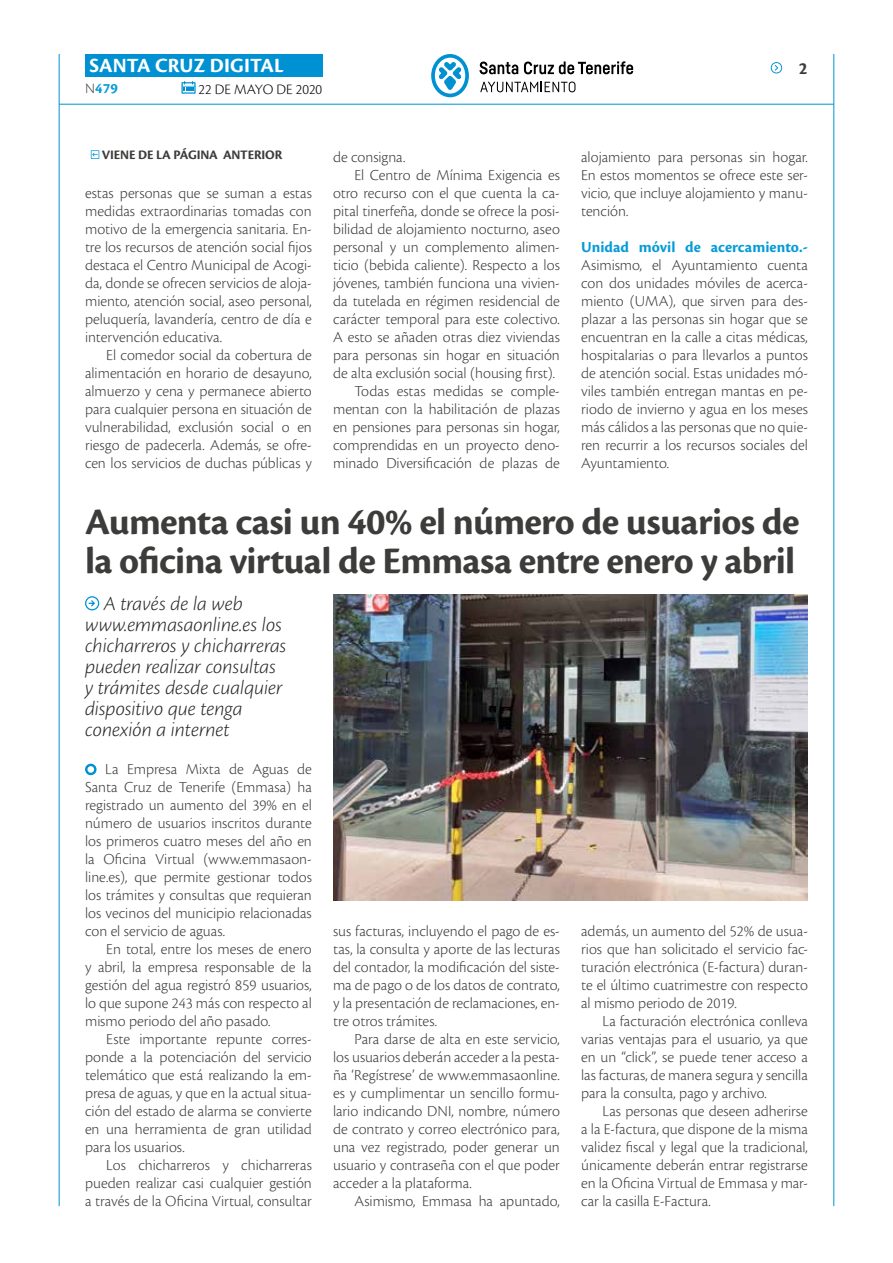
<style>
.page{position:relative;width:893px;height:1263px;background:#fff}
.page>*{position:absolute;margin:0;border:0;box-sizing:border-box;transform-origin:0 0}
.t1{font:700 39px/39px "Cronos Pro";letter-spacing:-.02em;color:#3c3c3b}
.t2{font:italic 300 21px/21px "Cronos Pro";letter-spacing:-.005em;color:#282827}
.t3{font:700 21px "Cronos Pro";letter-spacing:.005em;color:#fff}
.t4{font:700 18px "Cronos Pro";color:#3c3c3b}
.t5{font:300 15.9px/18px "Cronos Pro";color:#3c3c3b;text-align:justify}
.t6{font:700 15.9px "Cronos Pro";letter-spacing:.005em;color:#079bd8}
.t7{font:300 15px "Cronos Pro";color:#000}
.t8{font:700 15px "Cronos Pro";color:#079bd8}
.t9{font:700 13.5px "Cronos Pro";letter-spacing:-.01em;color:#3c3c3b}
.s1{font-weight:300;color:#3c3c3b}
</style>
<div class="page">
<hr style="left:59px;top:104px;width:775px;height:1px;background:#0091d3">
<div style="left:85px;top:54px;width:238px;height:23px;background:#0091d3"></div>
<svg style="left:181px;top:81px;width:15px;height:13px"></svg>
<hr style="left:59px;top:54px;width:1px;height:1152px;background:#0091d3">
<hr style="left:833px;top:54px;width:1px;height:1152px;background:#0091d3">
<svg style="left:771px;top:62px;width:12px;height:11px"></svg>
<svg style="left:431px;top:54px;width:38px;height:43px"></svg>
<svg style="left:480px;top:62px;width:38px;height:12px"></svg>
<svg style="left:524px;top:61px;width:109px;height:13px"></svg>
<svg style="left:480px;top:82px;width:95px;height:10px"></svg>
<svg style="left:91px;top:150px;width:8px;height:9px"></svg>
<svg style="left:85px;top:763px;width:12px;height:13px"></svg>
<img style="left:333px;top:594px;width:475px;height:306px">
<svg style="left:85px;top:596px;width:14px;height:14px"></svg>
<h2 class="t3" style="left:89px;top:53px;width:196px">SANTA CRUZ DIGITAL</h2>
<p class="t8" style="left:85px;top:80px;width:34px"><span class="s1">N</span>479</p>
<p class="t7" style="left:199px;top:80px;width:125px">22 DE MAYO DE 2020</p>
<p class="t9" style="left:102px;top:147px;width:182px">VIENE DE LA PÁGINA ANTERIOR</p>
<p class="t5" style="left:85px;top:184px;width:228px">estas personas que se suman a estas medidas extraordinarias tomadas con motivo de la emergencia sanitaria. En&shy;tre los recursos de atención social fijos destaca el Centro Municipal de Acogi&shy;da, donde se ofrecen servicios de aloja&shy;miento, atención social, aseo personal, peluquería, lavandería, centro de día e intervención educativa.</p>
<p class="t5" style="left:85px;top:346px;width:228px;text-indent:21px">El comedor social da cobertura de alimentación en horario de desayuno, almuerzo y cena y permanece abierto para cualquier persona en situación de vulnerabilidad, exclusión social o en riesgo de padecerla. Además, se ofre&shy;cen los servicios de duchas públicas y</p>
<p class="t5" style="left:333px;top:148px;width:74px">de consigna.</p>
<p class="t5" style="left:354px;top:166px;width:207px">El Centro de Mínima Exigencia es</p>
<p class="t5" style="left:333px;top:184px;width:228px">otro recurso con el que cuenta la ca-</p>
<p class="t5" style="left:333px;top:202px;width:228px">pital tinerfeña, donde se ofrece la posi-</p>
<p class="t5" style="left:333px;top:220px;width:228px">bilidad de alojamiento nocturno, aseo</p>
<p class="t5" style="left:333px;top:238px;width:228px">personal y un complemento alimen-</p>
<p class="t5" style="left:333px;top:256px;width:228px">ticio (bebida caliente). Respecto a los</p>
<p class="t5" style="left:333px;top:274px;width:228px">jóvenes, también funciona una vivien-</p>
<p class="t5" style="left:333px;top:292px;width:228px">da tutelada en régimen residencial de</p>
<p class="t5" style="left:333px;top:310px;width:228px">carácter temporal para este colectivo.</p>
<p class="t5" style="left:333px;top:328px;width:228px">A esto se añaden otras diez viviendas</p>
<p class="t5" style="left:333px;top:346px;width:228px">para personas sin hogar en situación</p>
<p class="t5" style="left:333px;top:364px;width:223px">de alta exclusión social (housing first).</p>
<p class="t5" style="left:354px;top:382px;width:207px">Todas estas medidas se comple-</p>
<p class="t5" style="left:333px;top:400px;width:228px">mentan con la habilitación de plazas</p>
<p class="t5" style="left:333px;top:418px;width:228px">en pensiones para personas sin hogar,</p>
<p class="t5" style="left:333px;top:436px;width:228px">comprendidas en un proyecto deno-</p>
<p class="t5" style="left:333px;top:454px;width:228px">minado Diversificación de plazas de</p>
<p class="t4" style="left:799px;top:58px;width:10px">2</p>
<p class="t5" style="left:581px;top:148px;width:228px">alojamiento para personas sin hogar.<br>En estos momentos se ofrece este ser&shy;vicio, que incluye alojamiento y manu&shy;tención.</p>
<p class="t6" style="left:581px;top:238px;width:228px">Unidad móvil de acercamiento.-</p>
<p class="t5" style="left:581px;top:256px;width:228px">Asimismo, el Ayuntamiento cuenta con dos unidades móviles de acerca&shy;miento (UMA), que sirven para des&shy;plazar a las personas sin hogar que se encuentran en la calle a citas médicas, hospitalarias o para llevarlos a puntos de atención social. Estas unidades mó&shy;viles también entregan mantas en pe&shy;riodo de invierno y agua en los meses más cálidos a las personas que no quie&shy;ren recurrir a los recursos sociales del Ayuntamiento.</p>
<h1 class="t1" style="left:85px;top:503px;width:716px">Aumenta casi un 40% el número de usuarios de la oficina virtual de Emmasa entre enero y abril</h1>
<h2 class="t2" style="left:85px;top:593px;width:203px;text-indent:19px">A través de la web www.emmasaonline.es los chicharreros y chicharreras pueden realizar consultas y trámites desde cualquier dispositivo que tenga conexión a internet</h2>
<p class="t5" style="left:85px;top:760px;width:228px;text-indent:20px">La Empresa Mixta de Aguas de Santa Cruz de Tenerife (Emmasa) ha registrado un aumento del 39% en el número de usuarios inscritos durante los primeros cuatro meses del año en la Oficina Virtual (www.emmasaon&shy;line.es), que permite gestionar todos los trámites y consultas que requieran los vecinos del municipio relacionadas con el servicio de aguas.</p>
<p class="t5" style="left:85px;top:940px;width:228px;text-indent:21px">En total, entre los meses de enero y abril, la empresa responsable de la gestión del agua registró 859 usuarios, lo que supone 243 más con respecto al mismo periodo del año pasado.</p>
<p class="t5" style="left:85px;top:1030px;width:228px;text-indent:21px">Este importante repunte corres&shy;ponde a la potenciación del servicio telemático que está realizando la em&shy;presa de aguas, y que en la actual situa&shy;ción del estado de alarma se convierte en una herramienta de gran utilidad para los usuarios.</p>
<p class="t5" style="left:85px;top:1156px;width:228px;text-indent:21px">Los chicharreros y chicharreras pueden realizar casi cualquier gestión a través de la Oficina Virtual, consultar</p>
<p class="t5" style="left:333px;top:922px;width:228px">sus facturas, incluyendo el pago de es&shy;tas, la consulta y aporte de las lecturas del contador, la modificación del siste&shy;ma de pago o de los datos de contrato, y la presentación de reclamaciones, en&shy;tre otros trámites.</p>
<p class="t5" style="left:333px;top:1030px;width:228px;text-indent:21px">Para darse de alta en este servicio, los usuarios deberán acceder a la pesta&shy;ña ‘Regístrese’ de www.emmasaonline. es y cumplimentar un sencillo formu&shy;lario indicando DNI, nombre, número de contrato y correo electrónico para, una vez registrado, poder generar un usuario y contraseña con el que poder acceder a la plataforma.</p>
<p class="t5" style="left:354px;top:1192px;width:207px">Asimismo, Emmasa ha apuntado,</p>
<p class="t5" style="left:581px;top:922px;width:228px">además, un aumento del 52% de usua&shy;rios que han solicitado el servicio fac&shy;turación electrónica (E-factura) duran&shy;te el último cuatrimestre con respecto al mismo periodo de 2019.</p>
<p class="t5" style="left:581px;top:1012px;width:228px;text-indent:21px">La facturación electrónica conlleva varias ventajas para el usuario, ya que en un “click”, se puede tener acceso a las facturas, de manera segura y sencilla para la consulta, pago y archivo.</p>
<p class="t5" style="left:581px;top:1102px;width:228px;text-indent:21px">Las personas que deseen adherirse a la E-factura, que dispone de la misma validez fiscal y legal que la tradicional, únicamente deberán entrar registrarse en la Oficina Virtual de Emmasa y mar&shy;car la casilla E-Factura.</p>
</div>
